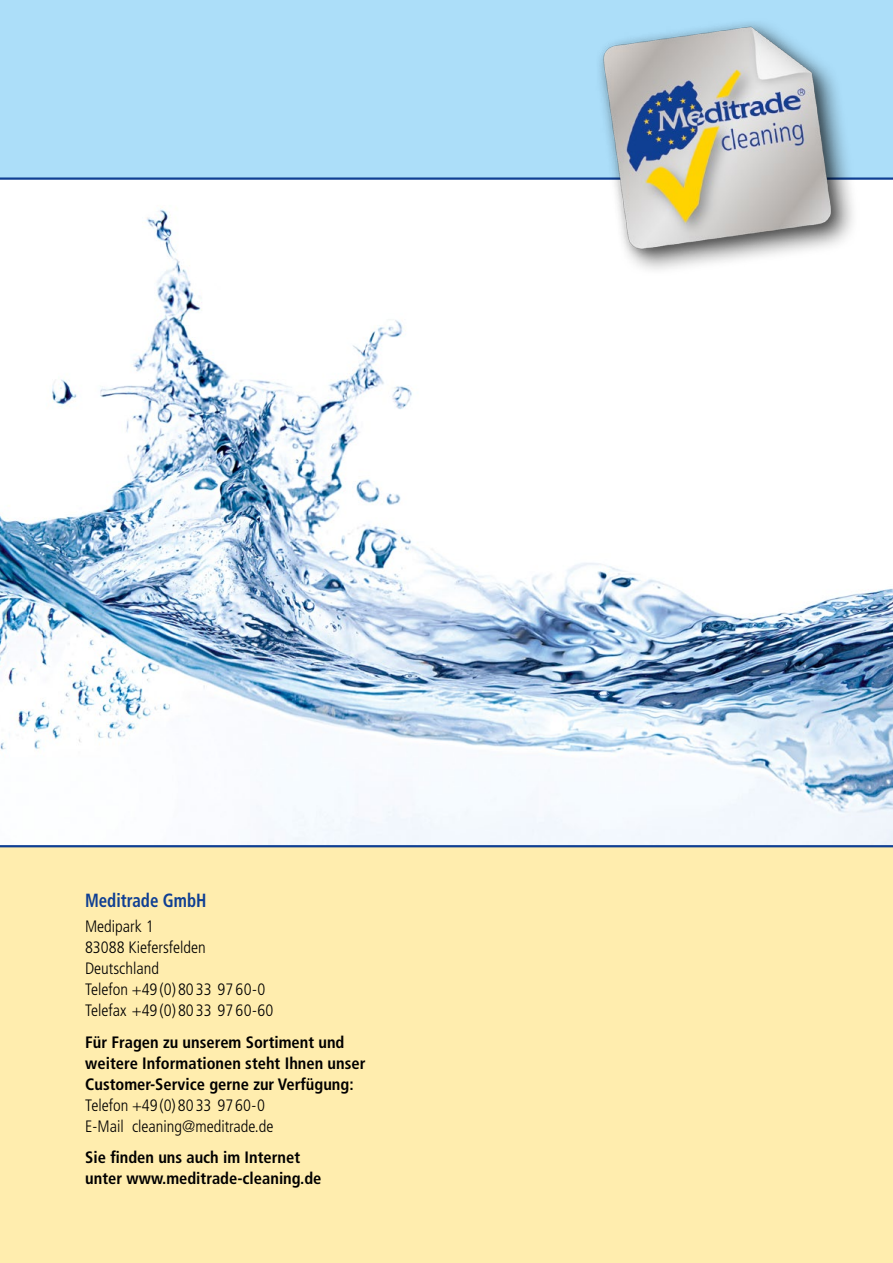
<style>
.page{position:relative;width:893px;height:1263px;background:#fff}
.page>*{position:absolute;margin:0;border:0;box-sizing:border-box;transform-origin:0 0}
.t1{font:700 condensed 19.05px "Frutiger";color:#0f3f93;scale:.89 1}
.t2{font:700 condensed 16.5px/21px "Frutiger";color:#000}
.t3{font:300 condensed 16.5px/21px "Frutiger";color:#000}
</style>
<div class="page">
<img style="left:0;top:209px;width:893px;height:636px">
<div style="left:0;top:0;width:893px;height:179px;background:#acdef9"></div>
<div style="left:0;top:846px;width:893px;height:417px;background:#ffedae"></div>
<hr style="left:0;top:845px;width:893px;height:2px;background:#0f3f93">
<hr style="left:0;top:177px;width:893px;height:3px;background:#0f3f93">
<div style="left:595px;top:17px;width:268px;height:262px;background:#000;opacity:.65"></div>
<img style="left:596px;top:21px;width:250px;height:239px">
<p class="t1" style="left:85px;top:889px;width:138px">Meditrade GmbH</p>
<p class="t3" style="left:85px;top:916px;width:190px">Medipark 1<br>83088 Kiefersfelden<br>Deutschland<br>Telefon +49(0) 80 33 97 60-0<br>Telefax +49 (0) 80 33 97 60-60</p>
<p class="t2" style="left:85px;top:1032px;width:282px">Für Fragen zu unserem Sortiment und weitere Informationen steht Ihnen unser<br>Customer-Service gerne zur Verfügung:</p>
<p class="t3" style="left:85px;top:1095px;width:190px">Telefon +49(0) 80 33 97 60-0<br>E-Mail cleaning@meditrade.de</p>
<p class="t2" style="left:85px;top:1146px;width:238px">Sie finden uns auch im Internet unter www.meditrade-cleaning.de</p>
</div>
